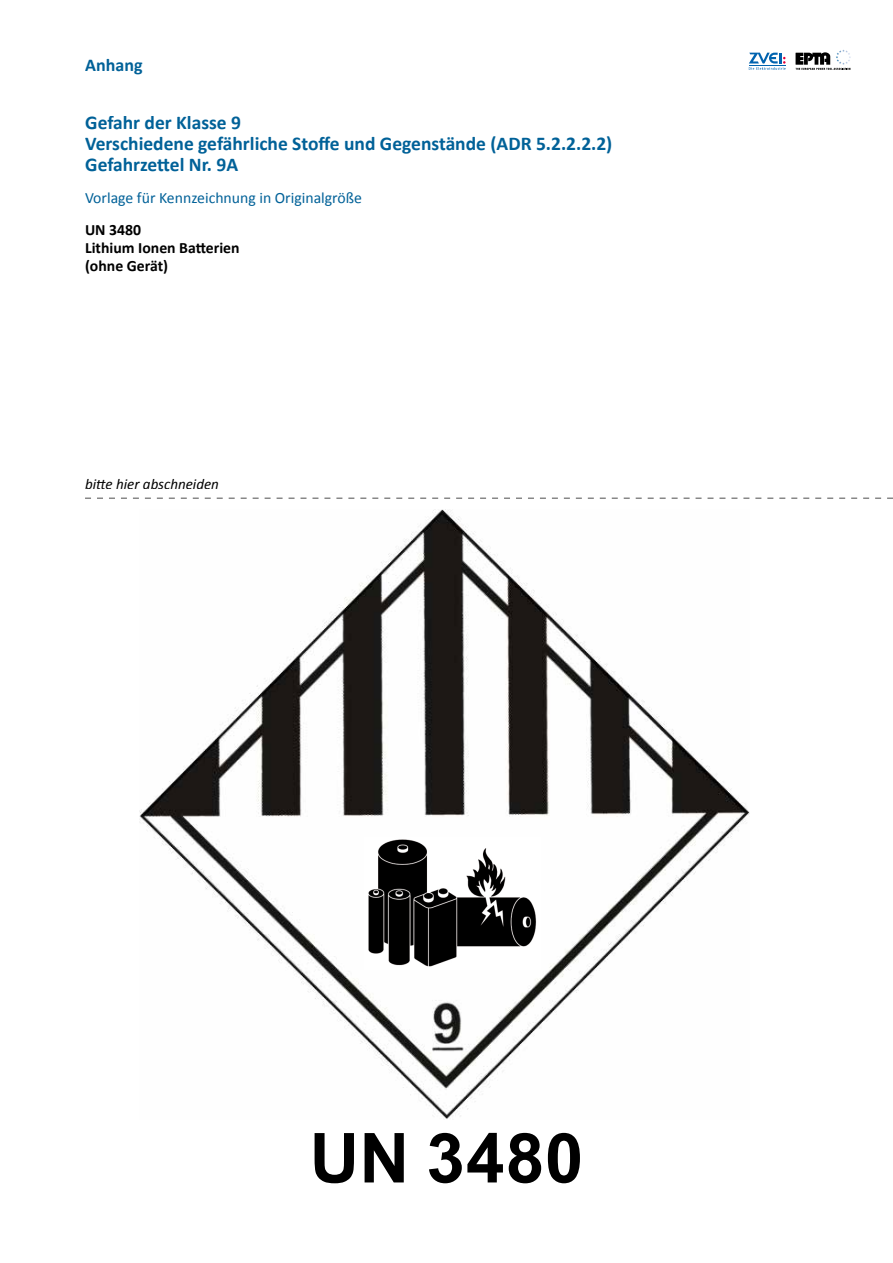
<style>
.page{position:relative;width:893px;height:1263px;background:#fff}
.page>*{position:absolute;margin:0;border:0;box-sizing:border-box;transform-origin:0 0}
.t1{font:700 19.5px/21px "Calibri";color:#006198}
.t2{font:700 18px "Calibri";color:#006198}
.t3{font:15.75px "Calibri";color:#006198}
.t4{font:700 15.75px/18px "Calibri";color:#000}
.t5{font:italic 15px "Calibri";color:#000}
</style>
<div class="page">
<svg style="left:795px;top:49px;width:56px;height:21px"></svg>
<svg style="left:749px;top:53px;width:37px;height:17px"></svg>
<svg style="left:315px;top:1133px;width:265px;height:50px"></svg>
<img style="left:140px;top:509px;width:610px;height:610px">
<svg style="left:85px;top:497px;width:808px;height:2px"></svg>
<img style="left:364px;top:838px;width:176px;height:132px">
<p class="t2" style="left:85px;top:53px;width:59px">Anhang</p>
<p class="t1" style="left:85px;top:112px;width:529px">Gefahr der Klasse 9<br>Verschiedene gefährliche Stoffe und Gegenstände (ADR 5.2.2.2.2)<br>Gefahrzettel Nr. 9A</p>
<p class="t3" style="left:85px;top:188px;width:278px">Vorlage für Kennzeichnung in Originalgröße</p>
<p class="t4" style="left:85px;top:220px;width:156px">UN 3480<br>Lithium Ionen Batterien (ohne Gerät)</p>
<p class="t5" style="left:85px;top:473px;width:135px">bitte hier abschneiden</p>
</div>
